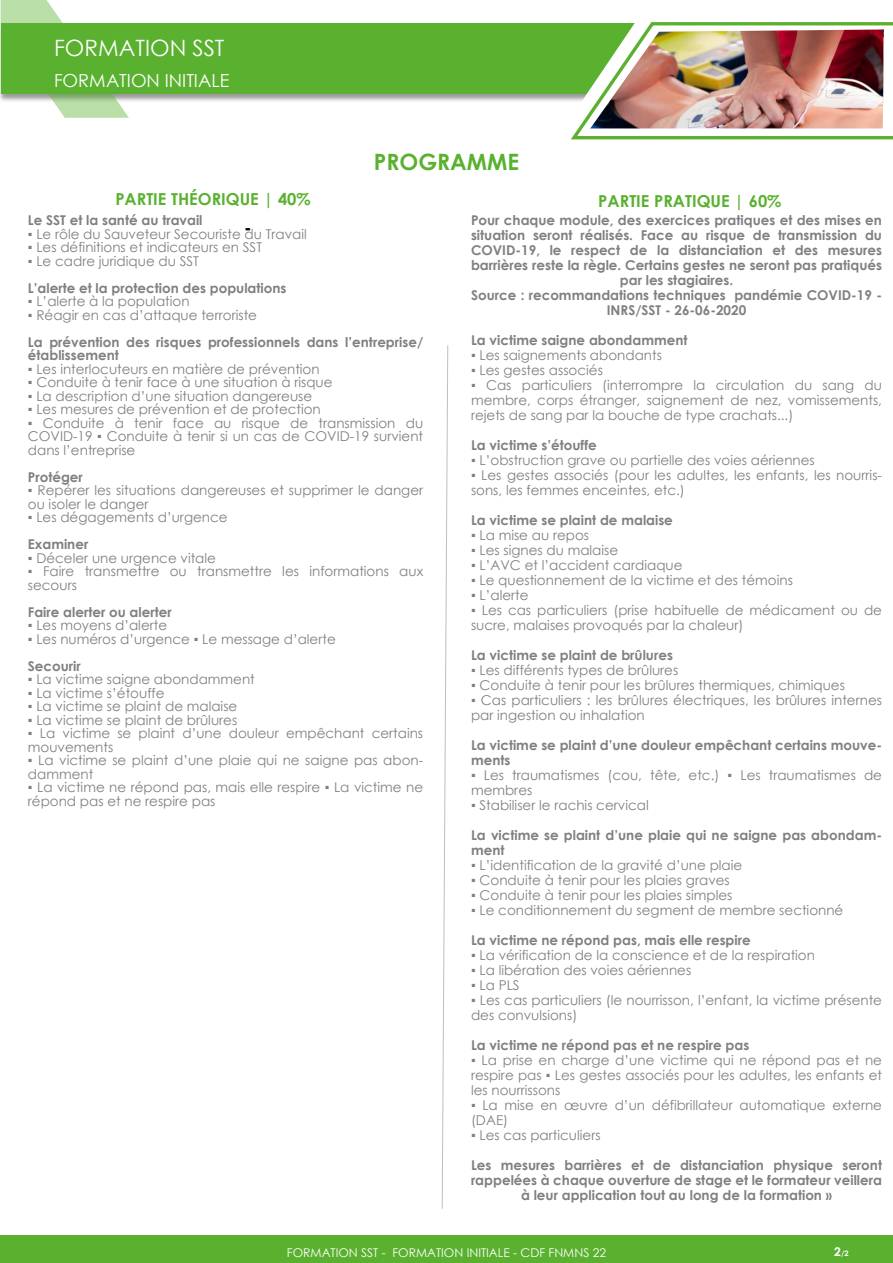
<style>
.page{position:relative;width:893px;height:1263px;background:#fff}
.page>*{position:absolute;margin:0;border:0;box-sizing:border-box;transform-origin:0 0}
.t1{font:22.5px "Century Gothic";color:#fff}
.t2{font:700 22.5px "Century Gothic";color:#5ab12f}
.t3{font:18px "Century Gothic";color:#fff}
.t4{font:700 18px "Century Gothic";color:#000}
.t5{font:700 16.5px "Century Gothic";color:#5ab12f}
.t6{font:13.5px/15px "Century Gothic";color:#808080}
.t7{font:700 13.5px/15px "Century Gothic";color:#808080}
.t8{font:12px "Century Gothic";color:#fff}
.t9{font:700 7.5px "Century Gothic";color:#fff}
.s1{font-size:12px}
</style>
<div class="page">
<img style="left:0;top:22px;width:568px;height:79px">
<div style="left:2px;top:24px;width:640px;height:70px;background:#5ab12f"></div>
<svg style="left:1px;top:0;width:128px;height:118px"></svg>
<img style="left:568px;top:22px;width:325px;height:118px">
<div style="left:0;top:1235px;width:893px;height:28px;background:#5ab12f"></div>
<svg style="left:441px;top:345px;width:8px;height:864px"></svg>
<h1 class="t1" style="left:54px;top:32px;width:172px">FORMATION SST</h1>
<h2 class="t3" style="left:54px;top:68px;width:177px">FORMATION INITIALE</h2>
<h1 class="t2" style="left:374px;top:144px;width:147px">PROGRAMME</h1>
<p class="t5" style="left:115px;top:187px;width:197px">PARTIE THÉORIQUE | 40%</p>
<p class="t7" style="left:28px;top:212px;width:176px">Le SST et la santé au travail</p>
<p class="t6" style="left:28px;top:226px;width:281px">▪ Le rôle du Sauveteur Secouriste du Travail</p>
<p class="t6" style="left:28px;top:239px;width:236px">▪ Les définitions et indicateurs en SST</p>
<p class="t6" style="left:28px;top:253px;width:173px">▪ Le cadre juridique du SST</p>
<p class="t7" style="left:28px;top:279px;width:260px">L’alerte et la protection des populations</p>
<p class="t6" style="left:28px;top:293px;width:163px">▪ L’alerte à la population</p>
<p class="t6" style="left:28px;top:307px;width:231px">▪ Réagir en cas d’attaque terroriste</p>
<p class="t7" style="left:28px;top:334px;width:397px;line-height:13.5px">La prévention des risques professionnels dans l’entreprise/ établissement</p>
<p class="t6" style="left:28px;top:361px;width:293px">▪ Les interlocuteurs en matière de prévention</p>
<p class="t6" style="left:28px;top:374px;width:306px">▪ Conduite à tenir face à une situation à risque</p>
<p class="t6" style="left:28px;top:388px;width:286px">▪ La description d’une situation dangereuse</p>
<p class="t6" style="left:28px;top:401px;width:295px">▪ Les mesures de prévention et de protection</p>
<p class="t6" style="left:28px;top:416px;width:397px;line-height:13.5px;text-align:justify">▪ Conduite à tenir face au risque de transmission du COVID-19 ▪ Conduite à tenir si un cas de COVID-19 survient dans l’entreprise</p>
<p class="t7" style="left:28px;top:468px;width:57px">Protéger</p>
<p class="t6" style="left:28px;top:483px;width:397px;line-height:13.5px">▪ Repérer les situations dangereuses et supprimer le danger ou isoler le danger</p>
<p class="t6" style="left:28px;top:509px;width:201px">▪ Les dégagements d’urgence</p>
<p class="t7" style="left:28px;top:536px;width:62px">Examiner</p>
<p class="t6" style="left:28px;top:550px;width:190px">▪ Déceler une urgence vitale</p>
<p class="t6" style="left:28px;top:564px;width:397px;line-height:13.5px">▪ Faire transmettre ou transmettre les informations aux secours</p>
<p class="t7" style="left:28px;top:603px;width:145px">Faire alerter ou alerter</p>
<p class="t6" style="left:28px;top:617px;width:141px">▪ Les moyens d’alerte</p>
<p class="t6" style="left:28px;top:631px;width:309px">▪ Les numéros d’urgence ▪ Le message d’alerte</p>
<p class="t7" style="left:28px;top:657px;width:54px">Secourir</p>
<p class="t6" style="left:28px;top:671px;width:228px">▪ La victime saigne abondamment</p>
<p class="t6" style="left:28px;top:685px;width:138px">▪ La victime s’étouffe</p>
<p class="t6" style="left:28px;top:698px;width:211px">▪ La victime se plaint de malaise</p>
<p class="t6" style="left:28px;top:712px;width:211px">▪ La victime se plaint de brûlures</p>
<p class="t6" style="left:28px;top:726px;width:397px;line-height:13.5px">▪ La victime se plaint d’une douleur empêchant certains mouvements</p>
<p class="t6" style="left:28px;top:753px;width:397px;line-height:13.5px">▪ La victime se plaint d’une plaie qui ne saigne pas abon&shy;damment</p>
<p class="t6" style="left:28px;top:780px;width:397px;line-height:13.5px">▪ La victime ne répond pas, mais elle respire ▪ La victime ne répond pas et ne respire pas</p>
<h2 class="t4" style="left:244px;top:214px;width:9px">-</h2>
<p class="t5" style="left:598px;top:188px;width:185px">PARTIE PRATIQUE | 60%</p>
<p class="t7" style="left:471px;top:212px;width:413px;text-align:center">Pour chaque module, des exercices pratiques et des mises en situation seront réalisés. Face au risque de transmission du COVID-19, le respect de la distanciation et des mesures barrières reste la règle. Certains gestes ne seront pas pratiqués par les stagiaires.<br>Source : recommandations techniques pandémie COVID-19 - INRS/SST - 26-06-2020</p>
<p class="t7" style="left:471px;top:332px;width:218px">La victime saigne abondamment</p>
<p class="t6" style="left:471px;top:347px;width:193px">▪ Les saignements abondants</p>
<p class="t6" style="left:471px;top:362px;width:133px">▪ Les gestes associés</p>
<p class="t6" style="left:471px;top:377px;width:413px;text-align:justify">▪ Cas particuliers (interrompre la circulation du sang du membre, corps étranger, saignement de nez, vomissements, rejets de sang par la bouche de type crachats...)</p>
<p class="t7" style="left:471px;top:437px;width:127px">La victime s’étouffe</p>
<p class="t6" style="left:471px;top:452px;width:345px">▪ L’obstruction grave ou partielle des voies aériennes</p>
<p class="t6" style="left:471px;top:467px;width:413px">▪ Les gestes associés (pour les adultes, les enfants, les nourris&shy;sons, les femmes enceintes, etc.)</p>
<p class="t7" style="left:471px;top:512px;width:203px">La victime se plaint de malaise</p>
<p class="t6" style="left:471px;top:527px;width:120px">▪ La mise au repos</p>
<p class="t6" style="left:471px;top:542px;width:149px">▪ Les signes du malaise</p>
<p class="t6" style="left:471px;top:557px;width:213px">▪ L’AVC et l’accident cardiaque</p>
<p class="t6" style="left:471px;top:572px;width:323px">▪ Le questionnement de la victime et des témoins</p>
<p class="t6" style="left:471px;top:587px;width:59px">▪ L’alerte</p>
<p class="t6" style="left:471px;top:602px;width:413px">▪ Les cas particuliers (prise habituelle de médicament ou de sucre, malaises provoqués par la chaleur)</p>
<p class="t7" style="left:471px;top:647px;width:203px">La victime se plaint de brûlures</p>
<p class="t6" style="left:471px;top:662px;width:209px">▪ Les différents types de brûlures</p>
<p class="t6" style="left:471px;top:677px;width:375px">▪ Conduite à tenir pour les brûlures thermiques, chimiques</p>
<p class="t6" style="left:471px;top:692px;width:413px">▪ Cas particuliers : les brûlures électriques, les brûlures internes par ingestion ou inhalation</p>
<p class="t7" style="left:471px;top:737px;width:413px">La victime se plaint d’une douleur empêchant certains mouve&shy;ments</p>
<p class="t6" style="left:471px;top:767px;width:413px">▪ Les traumatismes (cou, tête, etc.) ▪ Les traumatismes de membres</p>
<p class="t6" style="left:471px;top:797px;width:179px">▪ Stabiliser le rachis cervical</p>
<p class="t7" style="left:471px;top:827px;width:413px">La victime se plaint d’une plaie qui ne saigne pas abondam&shy;ment</p>
<p class="t6" style="left:471px;top:857px;width:273px">▪ L’identification de la gravité d’une plaie</p>
<p class="t6" style="left:471px;top:872px;width:260px">▪ Conduite à tenir pour les plaies graves</p>
<p class="t6" style="left:471px;top:887px;width:263px">▪ Conduite à tenir pour les plaies simples</p>
<p class="t6" style="left:471px;top:902px;width:374px">▪ Le conditionnement du segment de membre sectionné</p>
<p class="t7" style="left:471px;top:932px;width:281px">La victime ne répond pas, mais elle respire</p>
<p class="t6" style="left:471px;top:947px;width:346px">▪ La vérification de la conscience et de la respiration</p>
<p class="t6" style="left:471px;top:962px;width:222px">▪ La libération des voies aériennes</p>
<p class="t6" style="left:471px;top:977px;width:50px">▪ La PLS</p>
<p class="t6" style="left:471px;top:992px;width:413px">▪ Les cas particuliers (le nourrisson, l’enfant, la victime présente des convulsions)</p>
<p class="t7" style="left:471px;top:1037px;width:280px">La victime ne répond pas et ne respire pas</p>
<p class="t6" style="left:471px;top:1052px;width:413px;text-align:justify">▪ La prise en charge d’une victime qui ne répond pas et ne respire pas ▪ Les gestes associés pour les adultes, les enfants et les nourrissons</p>
<p class="t6" style="left:471px;top:1097px;width:413px">▪ La mise en œuvre d’un défibrillateur automatique externe (DAE)</p>
<p class="t6" style="left:471px;top:1127px;width:131px">▪ Les cas particuliers</p>
<p class="t7" style="left:471px;top:1157px;width:413px;text-align:center">Les mesures barrières et de distanciation physique seront rappelées à chaque ouverture de stage et le formateur veillera à leur application tout au long de la formation »</p>
<p class="t8" style="left:287px;top:1244px;width:321px">FORMATION SST - FORMATION INITIALE - CDF FNMNS 22</p>
<p class="t9" style="left:834px;top:1247px;width:16px"><span class="s1">2</span>/2</p>
</div>
